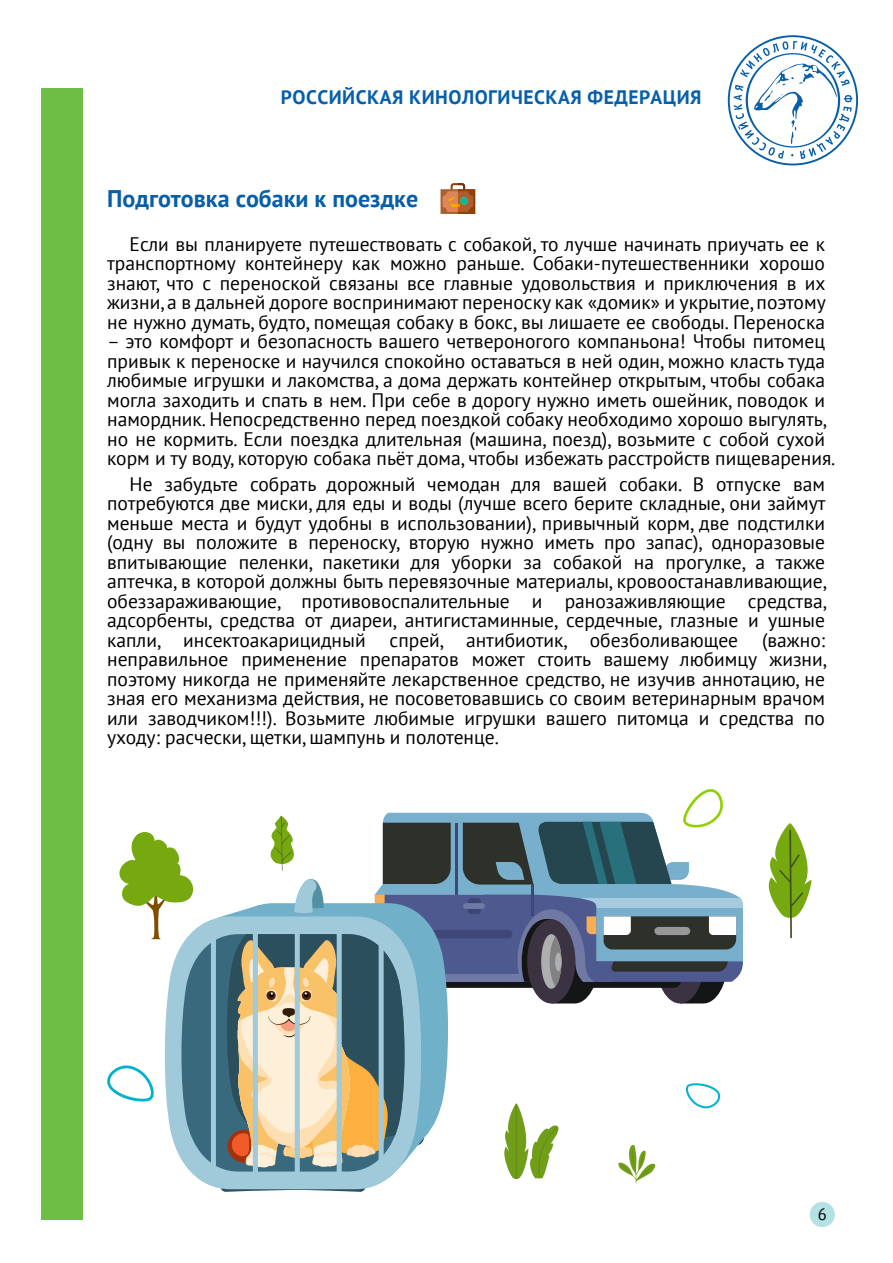
<style>
.page{position:relative;width:893px;height:1263px;background:#fff}
.page>*{position:absolute;margin:0;border:0;box-sizing:border-box;transform-origin:0 0}
.t1{font:700 24px "PT Sans";color:#085fa8}
.t2{font:19.5px/19.5px "PT Sans";color:#000;text-align:justify}
.t3{font:700 19.5px "PT Sans";letter-spacing:.025em;color:#085fa9}
.t4{font:16.5px "PT Sans";color:#000}
</style>
<div class="page">
<div style="left:810px;top:1202px;width:25px;height:25px;background:#b4e1e4;border-radius:50%"></div>
<svg style="left:768px;top:823px;width:44px;height:115px"></svg>
<svg style="left:728px;top:35px;width:130px;height:130px"></svg>
<div style="left:41px;top:88px;width:42px;height:1131px;background:#6ebe44"></div>
<svg style="left:440px;top:183px;width:35px;height:31px"></svg>
<svg style="left:165px;top:920px;width:46px;height:266px;fill:#a0cada"></svg>
<svg style="left:181px;top:934px;width:30px;height:237px;background:#568496"></svg>
<svg style="left:119px;top:832px;width:75px;height:107px"></svg>
<svg style="left:107px;top:1065px;width:47px;height:37px"></svg>
<svg style="left:211px;top:789px;width:532px;height:403px"></svg>
<p class="t3" style="left:281px;top:84px;width:422px">РОССИЙСКАЯ КИНОЛОГИЧЕСКАЯ ФЕДЕРАЦИЯ</p>
<p class="t1" style="left:107px;top:183px;width:313px">Подготовка собаки к поездке</p>
<p class="t2" style="left:107px;top:234px;width:720px;text-indent:23px">Если вы планируете путешествовать с собакой, то лучше начинать приучать ее к транспортному контейнеру как можно раньше. Собаки-путешественники хорошо знают, что с переноской связаны все главные удовольствия и приключения в их жизни, а в дальней дороге воспринимают переноску как «домик» и укрытие, поэтому не нужно думать, будто, помещая собаку в бокс, вы лишаете ее свободы. Переноска</p>
<p class="t2" style="left:107px;top:331px;width:730px;text-align:left">– это комфорт и безопасность вашего четвероногого компаньона! Чтобы питомец привык к переноске и научился спокойно оставаться в ней один, можно класть туда любимые игрушки и лакомства, а дома держать контейнер открытым, чтобы собака могла заходить и спать в нем. При себе в дорогу нужно иметь ошейник, поводок и намордник. Непосредственно перед поездкой собаку необходимо хорошо выгулять, но не кормить. Если поездка длительная (машина, поезд), возьмите с собой сухой корм и ту воду, которую собака пьёт дома, чтобы избежать расстройств пищеварения.</p>
<p class="t2" style="left:107px;top:474px;width:721px;text-indent:23px">Не забудьте собрать дорожный чемодан для вашей собаки. В отпуске вам потребуются две миски, для еды и воды (лучше всего берите складные, они займут меньше места и будут удобны в использовании), привычный корм, две подстилки (одну вы положите в переноску, вторую нужно иметь про запас), одноразовые впитывающие пеленки, пакетики для уборки за собакой на прогулке, а также аптечка, в которой должны быть перевязочные материалы, кровоостанавливающие, обеззараживающие, противовоспалительные и ранозаживляющие средства, адсорбенты, средства от диареи, антигистаминные, сердечные, глазные и ушные капли, инсектоакарицидный спрей, антибиотик, обезболивающее (важно: неправильное применение препаратов может стоить вашему любимцу жизни, поэтому никогда не применяйте лекарственное средство, не изучив аннотацию, не зная его механизма действия, не посоветовавшись со своим ветеринарным врачом или заводчиком!!!). Возьмите любимые игрушки вашего питомца и средства по уходу: расчески, щетки, шампунь и полотенце.</p>
<p class="t4" style="left:818px;top:1203px;width:10px">6</p>
</div>
